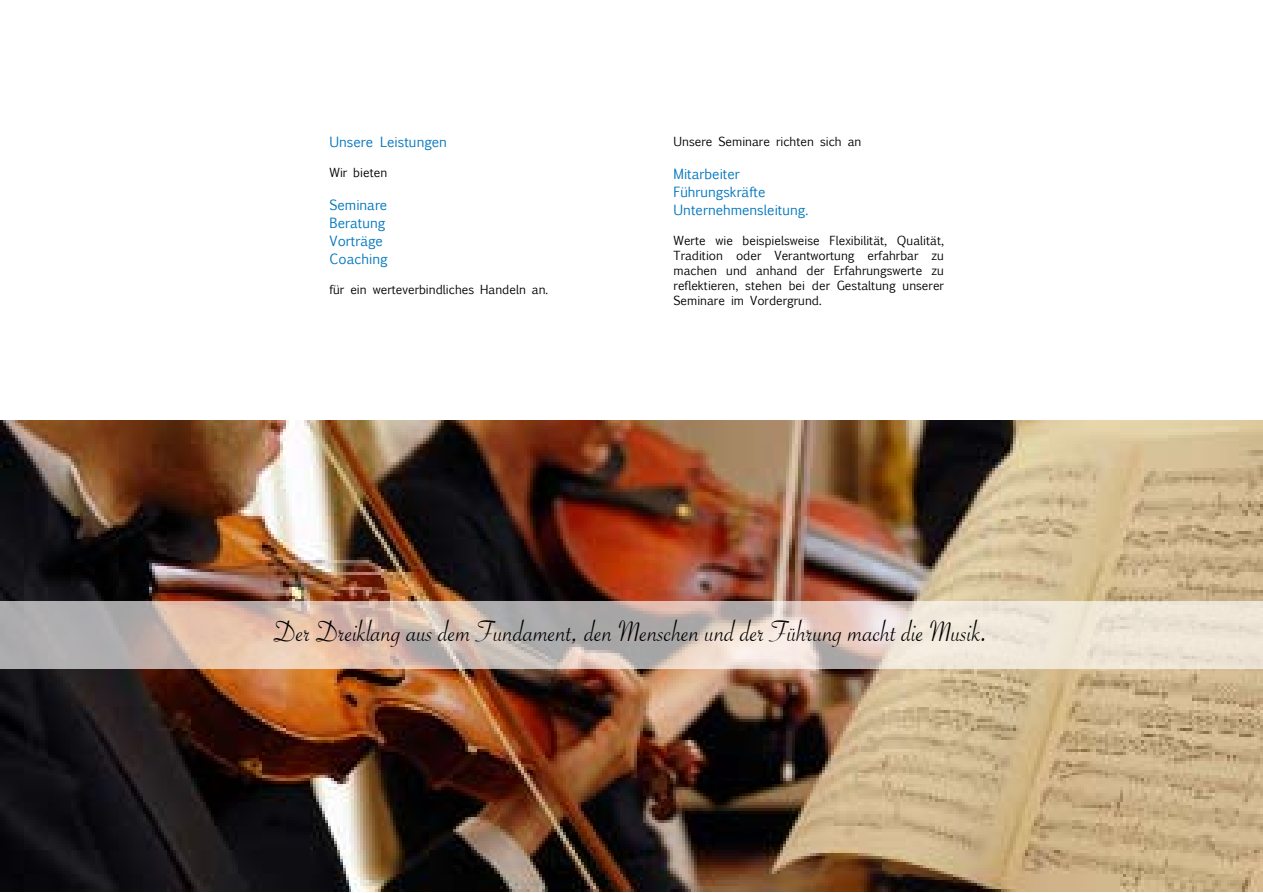
<style>
.page{position:relative;width:1263px;height:893px;background:#fff}
.page>*{position:absolute;margin:0;border:0;box-sizing:border-box;transform-origin:0 0}
.t1{font:31.5px "Savoye Let Plain";color:#000}
.t2{font:13.5px/18px "Euphemia UCAS";color:#0076bd}
.t3{font:12px "Euphemia UCAS";color:#000}
</style>
<div class="page">
<img style="left:0;top:421px;width:1263px;height:471px">
<svg style="left:0;top:601px;width:1263px;height:67px;background:#d6c8be"></svg>
<p class="t2" style="left:330px;top:133px;width:45px">Unsere</p>
<p class="t3" style="left:353px;top:164px;width:35px">bieten</p>
<p class="t2" style="left:380px;top:133px;width:68px">Leistungen</p>
<p class="t3" style="left:330px;top:164px;width:19px">Wir</p>
<p class="t2" style="left:330px;top:196px;width:59px">Seminare<br>Beratung<br>Vorträge<br>Coaching</p>
<p class="t3" style="left:718px;top:133px;width:53px">Seminare</p>
<p class="t3" style="left:674px;top:133px;width:40px">Unsere</p>
<p class="t2" style="left:674px;top:165px;width:136px">Mitarbeiter<br>Führungskräfte<br>Unternehmensleitung.</p>
<p class="t3" style="left:776px;top:133px;width:39px">richten</p>
<p class="t3" style="left:820px;top:133px;width:23px">sich</p>
<p class="t3" style="left:848px;top:133px;width:15px">an</p>
<p class="t3" style="left:674px;top:232px;width:34px">Werte</p>
<p class="t3" style="left:715px;top:232px;width:19px">wie</p>
<p class="t3" style="left:743px;top:232px;width:79px">beispielsweise</p>
<p class="t3" style="left:829px;top:232px;width:59px">Flexibilität,</p>
<p class="t3" style="left:897px;top:232px;width:49px">Qualität,</p>
<p class="t3" style="left:674px;top:247px;width:51px">Tradition</p>
<p class="t3" style="left:736px;top:247px;width:27px">oder</p>
<p class="t3" style="left:774px;top:247px;width:82px">Verantwortung</p>
<p class="t3" style="left:867px;top:247px;width:52px">erfahrbar</p>
<p class="t3" style="left:931px;top:247px;width:14px">zu</p>
<p class="t3" style="left:674px;top:262px;width:45px">machen</p>
<p class="t3" style="left:726px;top:262px;width:22px">und</p>
<p class="t3" style="left:756px;top:262px;width:43px">anhand</p>
<p class="t3" style="left:806px;top:262px;width:20px">der</p>
<p class="t3" style="left:834px;top:262px;width:90px">Erfahrungswerte</p>
<p class="t3" style="left:931px;top:262px;width:14px">zu</p>
<p class="t3" style="left:330px;top:281px;width:16px">für</p>
<p class="t3" style="left:373px;top:281px;width:103px">werteverbindliches</p>
<p class="t3" style="left:480px;top:281px;width:47px">Handeln</p>
<p class="t3" style="left:350px;top:281px;width:18px">ein</p>
<p class="t3" style="left:532px;top:281px;width:18px">an.</p>
<p class="t3" style="left:674px;top:277px;width:66px">reflektieren,</p>
<p class="t3" style="left:745px;top:277px;width:38px">stehen</p>
<p class="t3" style="left:789px;top:277px;width:18px">bei</p>
<p class="t3" style="left:837px;top:277px;width:60px">Gestaltung</p>
<p class="t3" style="left:812px;top:277px;width:20px">der</p>
<p class="t3" style="left:902px;top:277px;width:43px">unserer</p>
<p class="t3" style="left:674px;top:292px;width:53px">Seminare</p>
<p class="t3" style="left:750px;top:292px;width:73px">Vordergrund.</p>
<p class="t3" style="left:731px;top:292px;width:14px">im</p>
<h1 class="t1" style="left:274px;top:610px;width:716px">Der Dreiklang aus dem Fundament, den Menschen und der Führung macht die Musik.</h1>
</div>
